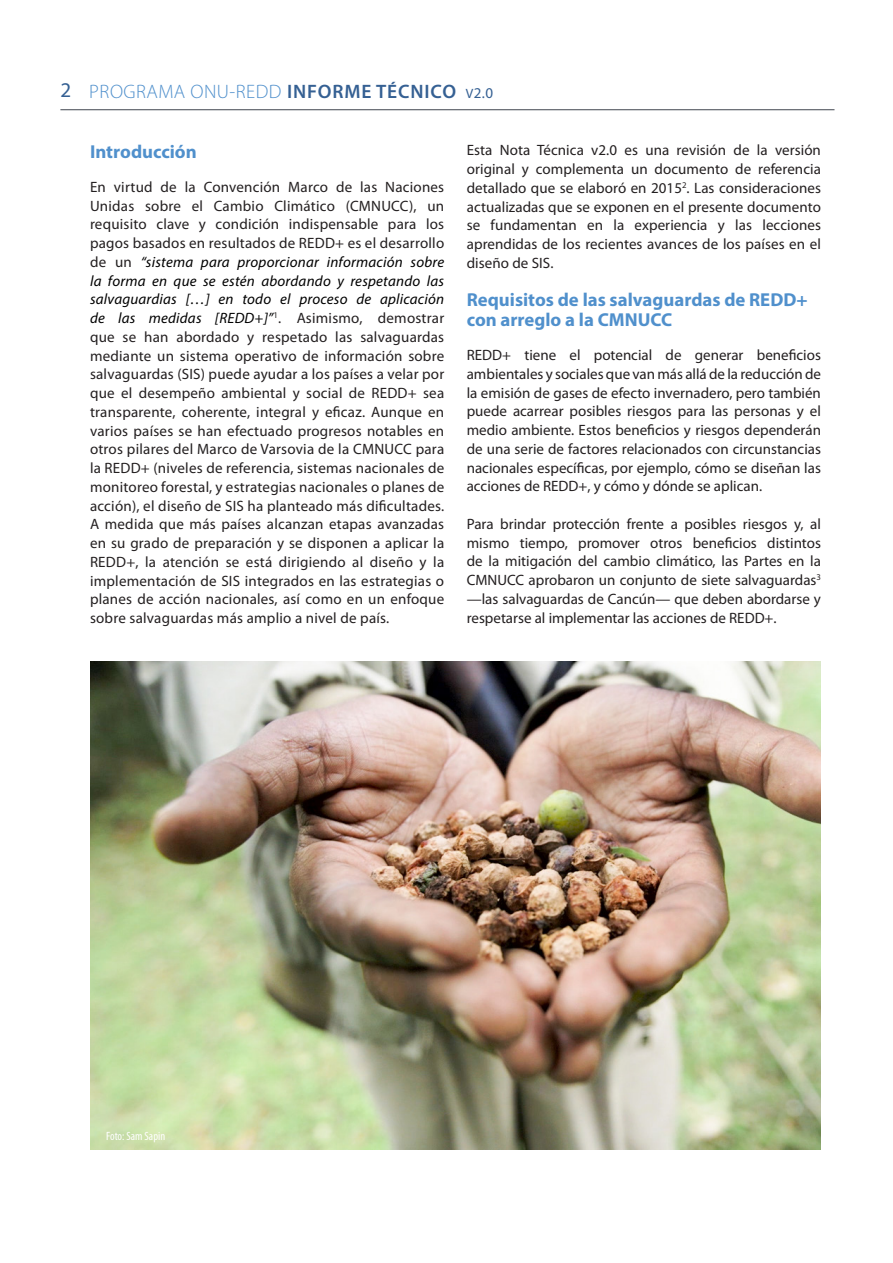
<style>
.page{position:relative;width:893px;height:1263px;background:#fff}
.page>*{position:absolute;margin:0;border:0;box-sizing:border-box;transform-origin:0 0}
.t1{font:300 19.5px "Myriad Pro";letter-spacing:.025em;color:#5090cc}
.Header_1{font:700 18.75px/20.2px "Myriad Pro";color:#5090cc}
.t2{font:15px/18.8px "Myriad Pro";color:#231f20;text-align:justify}
.Normal1{font:condensed 12px "Myriad Pro";color:#fff}
.s1{font-weight:400;font-size:21px;color:#356093}
.s2{font-weight:600;color:#356093}
.s3{font-weight:400;font-size:13.5px;color:#356093}
.s4{font-weight:400;font-size:15px;color:#356093}
.s5{font-style:italic;color:#000}
</style>
<div class="page">
<hr style="left:60px;top:109px;width:774px;height:1px;background:#40454e">
<img style="left:90px;top:662px;width:731px;height:488px">
<h1 class="t1" style="left:60px;top:80px;width:434px"><span class="s1">2</span> PROGRAMA ONU-REDD <span class="s2">INFORME TÉCNICO</span> <span class="s3">V</span><span class="s4">2.0</span></h1>
<p class="Header_1" style="left:90px;top:141px;width:108px">Introducción</p>
<p class="t2" style="left:90px;top:177px;width:356px">En virtud de la Convención Marco de las Naciones Unidas sobre el Cambio Climático (CMNUCC), un requisito clave y condición indispensable para los pagos basados en resultados de REDD+ es el desarrollo de un <span class="s5">“sistema para proporcionar información sobre la forma en que se estén abordando y respetando las salvaguardias […] en todo el proceso de aplicación de las medidas [REDD+]”</span><sup>1</sup>. Asimismo, demostrar que se han abordado y respetado las salvaguardas mediante un sistema operativo de información sobre salvaguardas (SIS) puede ayudar a los países a velar por que el desempeño ambiental y social de REDD+ sea transparente, coherente, integral y eficaz. Aunque en varios países se han efectuado progresos notables en otros pilares del Marco de Varsovia de la CMNUCC para la REDD+ (niveles de referencia, sistemas nacionales de monitoreo forestal, y estrategias nacionales o planes de acción), el diseño de SIS ha planteado más dificultades.<br>A medida que más países alcanzan etapas avanzadas en su grado de preparación y se disponen a aplicar la REDD+, la atención se está dirigiendo al diseño y la implementación de SIS integrados en las estrategias o planes de acción nacionales, así como en un enfoque sobre salvaguardas más amplio a nivel de país.</p>
<p class="t2" style="left:467px;top:141px;width:356px">Esta Nota Técnica v2.0 es una revisión de la versión original y complementa un documento de referencia detallado que se elaboró en 2015<sup>2</sup>. Las consideraciones actualizadas que se exponen en el presente documento se fundamentan en la experiencia y las lecciones aprendidas de los recientes avances de los países en el diseño de SIS.</p>
<p class="Header_1" style="left:467px;top:289px;width:342px">Requisitos de las salvaguardas de REDD+ con arreglo a la CMNUCC</p>
<p class="t2" style="left:467px;top:345px;width:356px">REDD+ tiene el potencial de generar beneficios ambientales y sociales que van más allá de la reducción de la emisión de gases de efecto invernadero, pero también puede acarrear posibles riesgos para las personas y el medio ambiente. Estos beneficios y riesgos dependerán de una serie de factores relacionados con circunstancias nacionales específicas, por ejemplo, cómo se diseñan las acciones de REDD+, y cómo y dónde se aplican.</p>
<p class="t2" style="left:467px;top:514px;width:356px">Para brindar protección frente a posibles riesgos y, al mismo tiempo, promover otros beneficios distintos de la mitigación del cambio climático, las Partes en la CMNUCC aprobaron un conjunto de siete salvaguardas<sup>3 </sup>—las salvaguardas de Cancún— que deben abordarse y respetarse al implementar las acciones de REDD+.</p>
<p class="Normal1" style="left:106px;top:1129px;width:61px">Foto: Sam Sapin</p>
</div>
